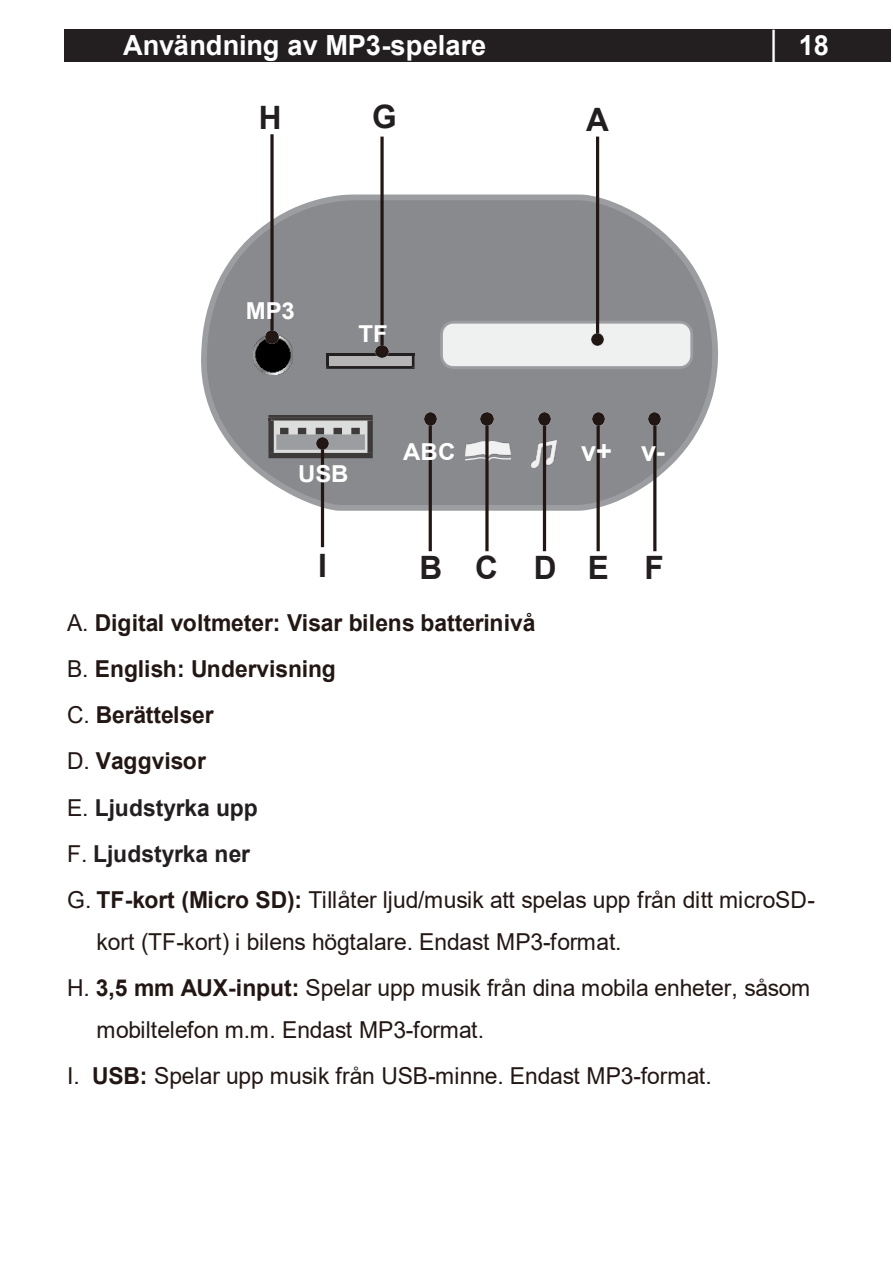
<style>
.page{position:relative;width:893px;height:1263px;background:#fff}
.page>*{position:absolute;margin:0;border:0;box-sizing:border-box;transform-origin:0 0}
.t1{font:700 32.25px "Arial";letter-spacing:1.08em;color:#231f20}
.t2{font:700 27.75px "Arial";color:#fff}
.t3{font:23.25px/46px "Arial";letter-spacing:-.01em;color:#221714}
.t4{font:700 23.25px/46.3px "Arial";letter-spacing:-.01em;color:#221714}
.t5{font:700 23.25px "Arial";letter-spacing:.005em;color:#fff}
.s1{font-weight:400}
.s2{color:#231f20}
.s3{font-weight:700}
</style>
<div class="page">
<div style="left:64px;top:29px;width:827px;height:33px;background:#231f20"></div>
<svg style="left:201px;top:195px;width:517px;height:316px;fill:#888a8d"></svg>
<div style="left:328px;top:354px;width:85px;height:13px;background:#b5b5b6"></div>
<hr style="left:326px;top:367px;width:89px;height:2px;background:#231f20">
<hr style="left:326px;top:366px;width:86px;height:1px;background:#231f20">
<svg style="left:326px;top:356px;width:3px;height:10px"></svg>
<hr style="left:326px;top:353px;width:89px;height:3px;background:#231f20">
<svg style="left:412px;top:356px;width:2px;height:11px"></svg>
<img style="left:254px;top:335px;width:38px;height:40px">
<svg style="left:274px;top:420px;width:93px;height:33px"></svg>
<div style="left:268px;top:453px;width:105px;height:5px;background:#3e3a39"></div>
<div style="left:268px;top:420px;width:6px;height:33px;background:#3e3a39"></div>
<hr style="left:268px;top:415px;width:105px;height:3px;background:#3e3a39">
<div style="left:367px;top:420px;width:6px;height:33px;background:#3e3a39"></div>
<hr style="left:274px;top:418px;width:99px;height:2px;background:#3e3a39">
<div style="left:276px;top:435px;width:89px;height:15px;background:#9b9da0"></div>
<div style="left:410px;top:384px;width:44px;height:45px;background:#888a8d"></div>
<div style="left:466px;top:384px;width:44px;height:45px;background:#888a8d"></div>
<div style="left:521px;top:384px;width:44px;height:45px;background:#888a8d"></div>
<div style="left:577px;top:384px;width:44px;height:45px;background:#888a8d"></div>
<div style="left:632px;top:384px;width:44px;height:45px;background:#888a8d"></div>
<img style="left:466px;top:441px;width:44px;height:16px">
<svg style="left:465px;top:457px;width:46px;height:4px"></svg>
<img style="left:531px;top:440px;width:25px;height:27px">
<svg style="left:270px;top:134px;width:4px;height:197px"></svg>
<svg style="left:266px;top:331px;width:12px;height:12px"></svg>
<svg style="left:380px;top:137px;width:4px;height:208px"></svg>
<svg style="left:376px;top:345px;width:12px;height:12px"></svg>
<hr style="left:596px;top:137px;width:3px;height:203px;background:#221714">
<svg style="left:440px;top:321px;width:253px;height:48px"></svg>
<hr style="left:321px;top:443px;width:3px;height:104px;background:#221714">
<svg style="left:268px;top:418px;width:92px;height:31px"></svg>
<svg style="left:485px;top:425px;width:4px;height:126px"></svg>
<svg style="left:481px;top:413px;width:12px;height:12px"></svg>
<hr style="left:429px;top:419px;width:3px;height:132px;background:#221714">
<svg style="left:424px;top:413px;width:12px;height:12px"></svg>
<hr style="left:543px;top:419px;width:3px;height:132px;background:#221714">
<svg style="left:538px;top:413px;width:12px;height:12px"></svg>
<svg style="left:596px;top:425px;width:4px;height:126px"></svg>
<svg style="left:592px;top:413px;width:12px;height:12px"></svg>
<hr style="left:653px;top:419px;width:3px;height:132px;background:#221714">
<svg style="left:649px;top:413px;width:12px;height:12px"></svg>
<p class="t2" style="left:123px;top:26px;width:365px">Användning av MP3-spelare</p>
<p class="t2" style="left:766px;top:26px;width:64px">│ 18</p>
<p class="t1" style="left:259px;top:95px;width:24px">H</p>
<p class="t1" style="left:372px;top:94px;width:26px">G</p>
<p class="t1" style="left:586px;top:97px;width:24px">A</p>
<p class="t5" style="left:246px;top:294px;width:51px">MP3</p>
<p class="t5" style="left:358px;top:318px;width:31px">TF</p>
<p class="t5" style="left:298px;top:457px;width:52px">USB</p>
<p class="t5" style="left:403px;top:435px;width:54px">ABC</p>
<p class="t2" style="left:581px;top:432px;width:85px">v+ v-</p>
<p class="t1" style="left:318px;top:543px;width:10px">I</p>
<p class="t1" style="left:420px;top:545px;width:246px">BCDEF</p>
<p class="t4" style="left:67px;top:599px;width:749px"><span class="s1">A.</span> Digital voltmeter: Visar bilens batterinivå<br><span class="s1">B.</span> English: Undervisning<br><span class="s1">C.</span> Berättelser<br><span class="s1">D.</span> Vaggvisor<br><span class="s1">E.</span> <span class="s2">Ljudstyrka upp<br></span><span class="s1">F.</span> <span class="s2">Ljudstyrka ner<br></span><span class="s1">G.</span> TF-kort (Micro SD): <span class="s1">Tillåter ljud/musik att spelas upp från ditt microSD-</span></p>
<p class="t3" style="left:67px;top:918px;width:745px;text-indent:29px">kort (TF-kort) i bilens högtalare. Endast MP3-format.<br>H. <span class="s3">3,5 mm AUX-input:</span> Spelar upp musik från dina mobila enheter, såsom</p>
<p class="t3" style="left:67px;top:1006px;width:646px;text-indent:29px">mobiltelefon m.m. Endast MP3-format<span class="s2">.<br></span>I. <span class="s3">USB:</span> Spelar upp musik från USB-minne. Endast MP3-format.</p>
</div>
